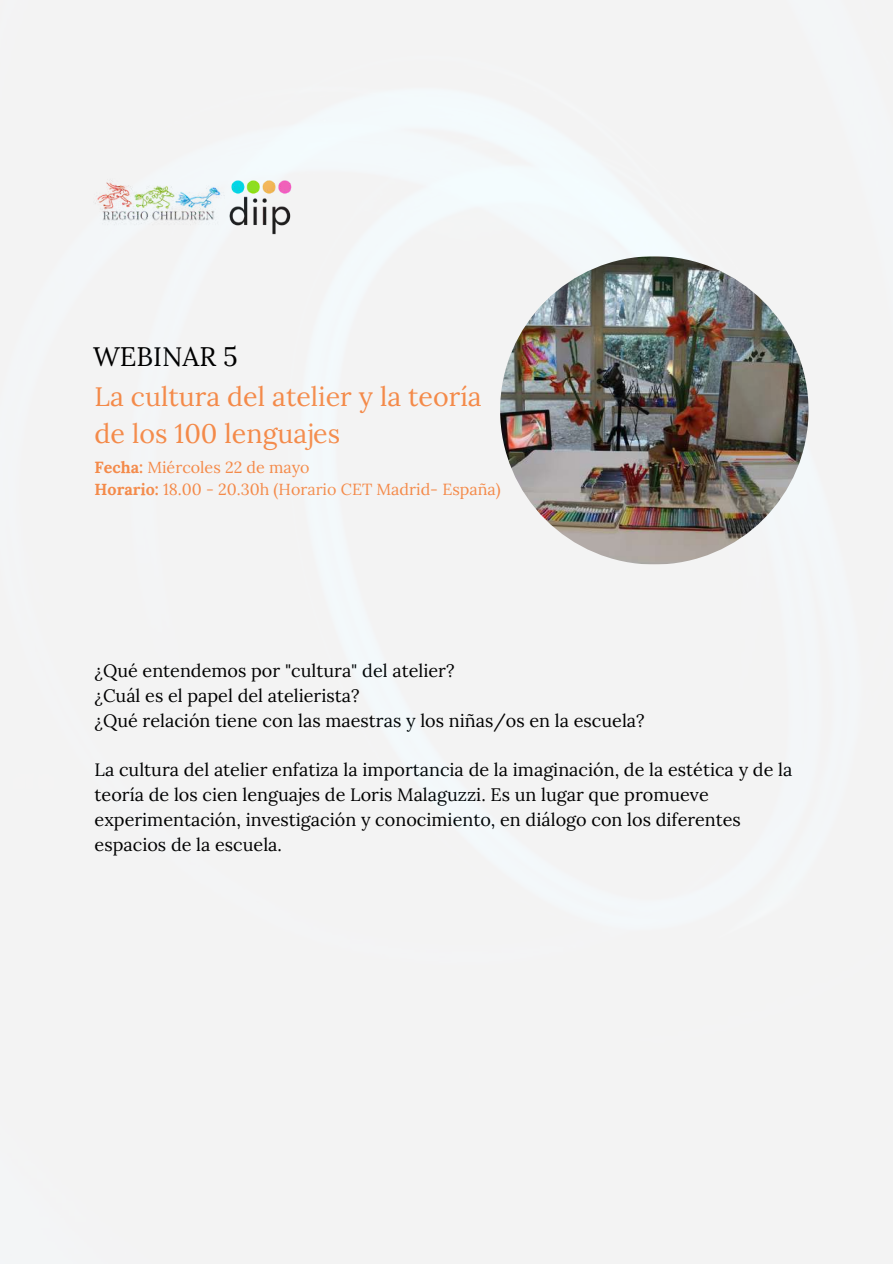
<style>
.page{position:relative;width:893px;height:1264px;background:#fff}
.page>*{position:absolute;margin:0;border:0;box-sizing:border-box;transform-origin:0 0}
.t1{font:26.7px/36.6px "Lora";color:#ff914d}
.t2{font:26.7px "Lora";color:#000}
.t3{font:18px/24.8px "Lora";color:#000}
.t4{font:16.05px/22px "Lora";color:#ff914d}
.s1{font-weight:700}
</style>
<div class="page">
<img style="left:0;top:0;width:892px;height:1263px">
<h1 class="t2" style="left:93px;top:339px;width:146px">WEBINAR 5</h1>
<h1 class="t1" style="left:95px;top:378px;width:388px">La cultura del atelier y la teoría de los 100 lenguajes</h1>
<p class="t4" style="left:95px;top:456px;width:407px"><span class="s1">Fecha:</span> Miércoles 22 de mayo<br><span class="s1">Horario:</span> 18.00 - 20.30h (Horario CET Madrid- España)</p>
<p class="t3" style="left:95px;top:658px;width:551px">¿Qué entendemos por "cultura" del atelier?<br>¿Cuál es el papel del atelierista?<br>¿Qué relación tiene con las maestras y los niñas/os en la escuela?</p>
<p class="t3" style="left:95px;top:757px;width:699px">La cultura del atelier enfatiza la importancia de la imaginación, de la estética y de la teoría de los cien lenguajes de Loris Malaguzzi. Es un lugar que promueve experimentación, investigación y conocimiento, en diálogo con los diferentes espacios de la escuela.</p>
</div>
